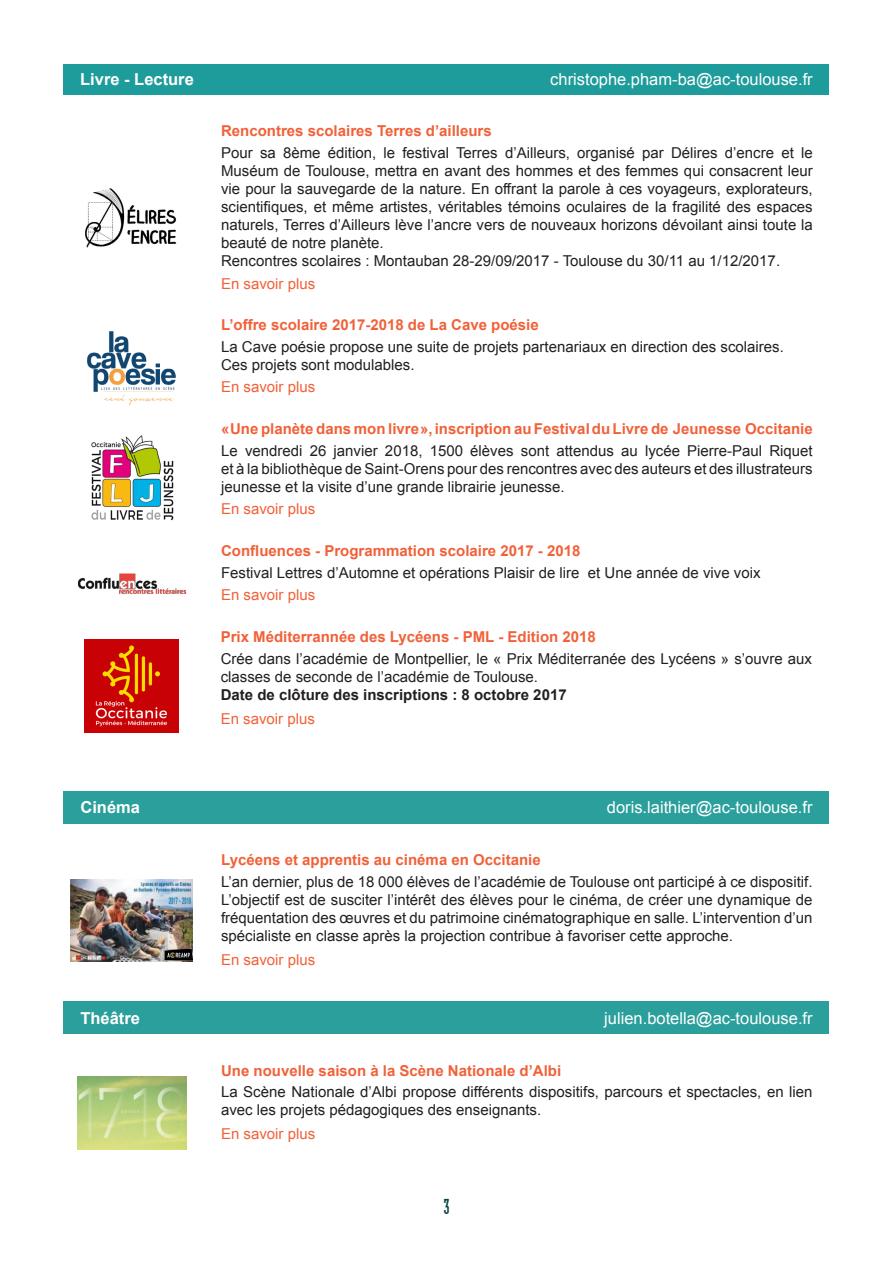
<style>
.page{position:relative;width:893px;height:1263px;background:#fff}
.page>*{position:absolute;margin:0;border:0;box-sizing:border-box;transform-origin:0 0}
.t1{font:21px "Industria Solid";color:#024341}
.t2{font:16.5px "Arial";color:#fff}
.t3{font:700 16.5px "Arial";color:#fff}
.t4{font:15px/18px "Arial";color:#231f20;text-align:justify}
.t5{font:700 15px "Arial";color:#f16139}
.t6{font:15px "Arial";color:#f16139}
.t7{font:700 15px "Arial";color:#231f20}
</style>
<div class="page">
<div style="left:64px;top:1001px;width:765px;height:33px;background:#2a9f9c"></div>
<img style="left:77px;top:1076px;width:110px;height:73px">
<div style="left:64px;top:791px;width:765px;height:32px;background:#2a9f9c"></div>
<img style="left:71px;top:880px;width:122px;height:81px">
<img style="left:164px;top:948px;width:29px;height:13px">
<div style="left:64px;top:64px;width:765px;height:31px;background:#1e9c9b"></div>
<img style="left:86px;top:189px;width:91px;height:58px">
<img style="left:87px;top:331px;width:89px;height:75px">
<img style="left:77px;top:573px;width:109px;height:21px">
<img style="left:91px;top:435px;width:83px;height:86px">
<img style="left:85px;top:639px;width:93px;height:94px">
<p class="t3" style="left:80px;top:68px;width:115px">Livre - Lecture</p>
<p class="t2" style="left:550px;top:69px;width:264px">christophe.pham-ba@ac-toulouse.fr</p>
<p class="t5" style="left:221px;top:121px;width:272px">Rencontres scolaires Terres d’ailleurs</p>
<p class="t4" style="left:221px;top:144px;width:593px">Pour sa 8ème édition, le festival Terres d’Ailleurs, organisé par Délires d’encre et le Muséum de Toulouse, mettra en avant des hommes et des femmes qui consacrent leur vie pour la sauvegarde de la nature. En offrant la parole à ces voyageurs, explorateurs, scientifiques, et même artistes, véritables témoins oculaires de la fragilité des espaces naturels, Terres d’Ailleurs lève l’ancre vers de nouveaux horizons dévoilant ainsi toute la beauté de notre planète.</p>
<p class="t4" style="left:221px;top:252px;width:560px">Rencontres scolaires : Montauban 28-29/09/2017 - Toulouse du 30/11 au 1/12/2017.</p>
<p class="t6" style="left:221px;top:273px;width:96px">En savoir plus</p>
<p class="t5" style="left:221px;top:315px;width:319px">L’offre scolaire 2017-2018 de La Cave poésie</p>
<p class="t4" style="left:221px;top:338px;width:564px">La Cave poésie propose une suite de projets partenariaux en direction des scolaires.</p>
<p class="t4" style="left:221px;top:356px;width:195px">Ces projets sont modulables.</p>
<p class="t6" style="left:221px;top:377px;width:96px">En savoir plus</p>
<p class="t5" style="left:221px;top:419px;width:593px">«Une planète dans mon livre», inscription au Festival du Livre de Jeunesse Occitanie</p>
<p class="t4" style="left:221px;top:442px;width:593px">Le vendredi 26 janvier 2018, 1500 élèves sont attendus au lycée Pierre-Paul Riquet et à la bibliothèque de Saint-Orens pour des rencontres avec des auteurs et des illustrateurs jeunesse et la visite d’une grande librairie jeunesse.</p>
<p class="t6" style="left:221px;top:499px;width:96px">En savoir plus</p>
<p class="t5" style="left:221px;top:541px;width:361px">Confluences - Programmation scolaire 2017 - 2018</p>
<p class="t4" style="left:221px;top:564px;width:541px">Festival Lettres d’Automne et opérations Plaisir de lire et Une année de vive voix</p>
<p class="t6" style="left:221px;top:585px;width:96px">En savoir plus</p>
<p class="t5" style="left:221px;top:627px;width:377px">Prix Méditerrannée des Lycéens - PML - Edition 2018</p>
<p class="t4" style="left:221px;top:650px;width:593px">Crée dans l’académie de Montpellier, le « Prix Méditerranée des Lycéens » s’ouvre aux classes de seconde de l’académie de Toulouse.</p>
<p class="t7" style="left:221px;top:684px;width:347px">Date de clôture des inscriptions : 8 octobre 2017</p>
<p class="t6" style="left:221px;top:709px;width:96px">En savoir plus</p>
<p class="t3" style="left:80px;top:796px;width:61px">Cinéma</p>
<p class="t2" style="left:607px;top:796px;width:207px">doris.laithier@ac-toulouse.fr</p>
<p class="t5" style="left:221px;top:850px;width:321px">Lycéens et apprentis au cinéma en Occitanie</p>
<p class="t4" style="left:221px;top:873px;width:593px">L’an dernier, plus de 18 000 élèves de l’académie de Toulouse ont participé à ce dispositif.<br>L’objectif est de susciter l’intérêt des élèves pour le cinéma, de créer une dynamique de fréquentation des œuvres et du patrimoine cinématographique en salle. L’intervention d’un spécialiste en classe après la projection contribue à favoriser cette approche.</p>
<p class="t6" style="left:221px;top:950px;width:96px">En savoir plus</p>
<p class="t3" style="left:80px;top:1007px;width:61px">Théâtre</p>
<p class="t2" style="left:604px;top:1007px;width:210px">julien.botella@ac-toulouse.fr</p>
<p class="t5" style="left:221px;top:1061px;width:342px">Une nouvelle saison à la Scène Nationale d’Albi</p>
<p class="t4" style="left:221px;top:1083px;width:593px">La Scène Nationale d’Albi propose différents dispositifs, parcours et spectacles, en lien avec les projets pédagogiques des enseignants.</p>
<p class="t6" style="left:221px;top:1124px;width:96px">En savoir plus</p>
<p class="t1" style="left:443px;top:1195px;width:8px">3</p>
</div>
